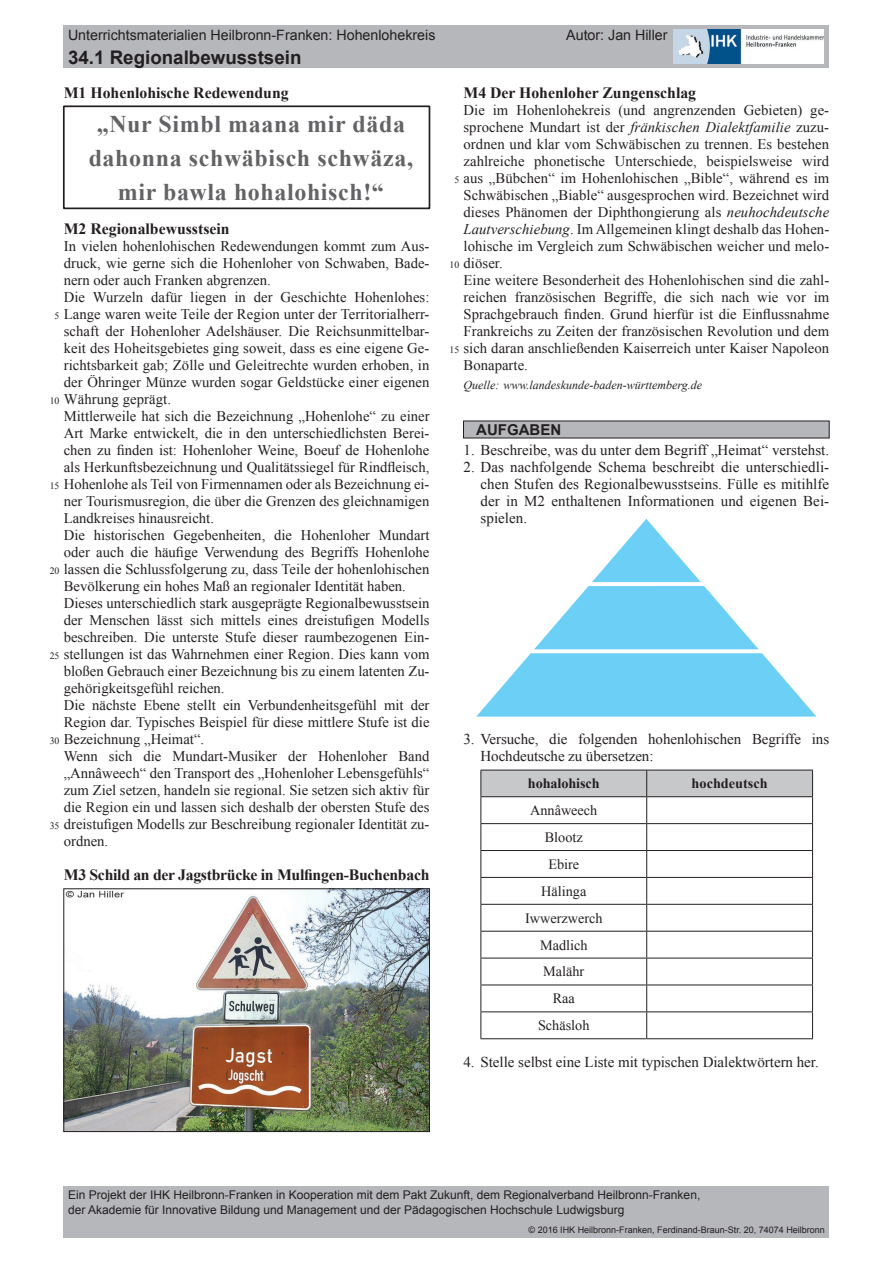
<style>
.page{position:relative;width:893px;height:1263px;background:#fff}
.page>*{position:absolute;margin:0;border:0;box-sizing:border-box;transform-origin:0 0}
.t1{font:700 24px/34px "Times New Roman";letter-spacing:.025em;color:#636366;text-align:center}
.t2{font:700 18.75px "Arial";color:#231f20}
.t3{font:700 15.75px "Times New Roman";color:#231f20}
.t4{font:700 15.75px "Times New Roman";letter-spacing:-.02em;color:#231f20}
.t5{font:15px/17px "Times New Roman";color:#231f20;text-align:justify}
.t6{font:700 15px "Arial";color:#231f20}
.t7{font:14.7px/17px "Times New Roman";color:#231f20}
.t8{font:14.25px "Arial";color:#231f20}
.t9{font:14.25px/26.8px "Times New Roman";color:#231f20;text-align:center}
.t10{font:700 14.25px "Times New Roman";letter-spacing:-.005em;color:#231f20}
.t11{font:12px/14.4px "Arial";color:#231f20}
.t12{font:italic 12px "Times New Roman";color:#231f20}
.t13{font:9.75px "Times New Roman";color:#231f20}
.t14{font:9px "Arial";color:#231f20}
.s1{font-style:italic}
</style>
<div class="page">
<div style="left:64px;top:26px;width:765px;height:42px;background:#b6b7bb"></div>
<div style="left:64px;top:1186px;width:765px;height:51px;background:#b6b7bb"></div>
<img style="left:673px;top:30px;width:151px;height:34px">
<img style="left:65px;top:890px;width:363px;height:240px">
<svg style="left:476px;top:519px;width:340px;height:198px"></svg>
<svg style="left:463px;top:420px;width:367px;height:19px;background:#a9a9ad"></svg>
<svg style="left:480px;top:770px;width:333px;height:268px"></svg>
<hr style="left:480px;top:1038px;width:167px;height:1px;background:#231f20">
<hr style="left:647px;top:1038px;width:166px;height:1px;background:#231f20">
<div style="left:63px;top:105px;width:367px;height:104px;border:2px solid #231f20"></div>
<div style="left:63px;top:888px;width:367px;height:244px;border:1px solid #231f20"></div>
<p class="t8" style="left:68px;top:26px;width:369px">Unterrichtsmaterialien Heilbronn-Franken: Hohenlohekreis</p>
<p class="t2" style="left:68px;top:45px;width:235px">34.1 Regionalbewusstsein</p>
<p class="t3" style="left:64px;top:82px;width:226px">M1 Hohenlohische Redewendung</p>
<h1 class="t1" style="left:89px;top:106px;width:326px">„Nur Simbl maana mir däda dahonna schwäbisch schwäza, mir bawla hohalohisch!“</h1>
<p class="t3" style="left:64px;top:218px;width:167px">M2 Regionalbewusstsein</p>
<p class="t7" style="left:64px;top:237px;width:367px">In vielen hohenlohischen Redewendungen kommt zum Aus&shy;druck, wie gerne sich die Hohenloher von Schwaben, Bade&shy;nern oder auch Franken abgrenzen.<br>Die Wurzeln dafür liegen in der Geschichte Hohenlohes:<br>Lange waren weite Teile der Region unter der Territorialherr&shy;schaft der Hohenloher Adelshäuser. Die Reichsunmittelbar&shy;keit des Hoheitsgebietes ging soweit, dass es eine eigene Ge&shy;richtsbarkeit gab; Zölle und Geleitrechte wurden erhoben, in der Öhringer Münze wurden sogar Geldstücke einer eigenen Währung geprägt.<br>Mittlerweile hat sich die Bezeichnung „Hohenlohe“ zu einer Art Marke entwickelt, die in den unterschiedlichsten Berei&shy;chen zu finden ist: Hohenloher Weine, Boeuf de Hohenlohe als Herkunftsbezeichnung und Qualitätssiegel für Rindfleisch, Hohenlohe als Teil von Firmennamen oder als Bezeichnung ei&shy;ner Tourismusregion, die über die Grenzen des gleichnamigen Landkreises hinausreicht.<br>Die historischen Gegebenheiten, die Hohenloher Mundart oder auch die häufige Verwendung des Begriffs Hohenlohe lassen die Schlussfolgerung zu, dass Teile der hohenlohischen Bevölkerung ein hohes Maß an regionaler Identität haben.<br>Dieses unterschiedlich stark ausgeprägte Regionalbewusstsein der Menschen lässt sich mittels eines dreistufigen Modells beschreiben. Die unterste Stufe dieser raumbezogenen Ein&shy;stellungen ist das Wahrnehmen einer Region. Dies kann vom bloßen Gebrauch einer Bezeichnung bis zu einem latenten Zu&shy;gehörigkeitsgefühl reichen.<br>Die nächste Ebene stellt ein Verbundenheitsgefühl mit der Region dar. Typisches Beispiel für diese mittlere Stufe ist die Bezeichnung „Heimat“.<br>Wenn sich die Mundart-Musiker der Hohenloher Band „Annâweech“ den Transport des „Hohenloher Lebensgefühls“ zum Ziel setzen, handeln sie regional. Sie setzen sich aktiv für die Region ein und lassen sich deshalb der obersten Stufe des dreistufigen Modells zur Beschreibung regionaler Identität zu&shy;ordnen.</p>
<p class="t4" style="left:64px;top:864px;width:367px">M3 Schild an der Jagstbrücke in Mulfingen-Buchenbach</p>
<p class="t13" style="left:55px;top:309px;width:6px">5</p>
<p class="t13" style="left:50px;top:394px;width:11px">10</p>
<p class="t13" style="left:50px;top:479px;width:11px">15</p>
<p class="t13" style="left:50px;top:564px;width:11px">20</p>
<p class="t13" style="left:50px;top:649px;width:11px">25</p>
<p class="t13" style="left:50px;top:734px;width:11px">30</p>
<p class="t13" style="left:50px;top:819px;width:11px">35</p>
<p class="t8" style="left:566px;top:26px;width:103px">Autor: Jan Hiller</p>
<p class="t3" style="left:463px;top:82px;width:234px">M4 Der Hohenloher Zungenschlag</p>
<p class="t7" style="left:463px;top:101px;width:367px">Die im Hohenlohekreis (und angrenzenden Gebieten) ge&shy;sprochene Mundart ist der <span class="s1">fränkischen Dialektfamilie</span> zuzu&shy;ordnen und klar vom Schwäbischen zu trennen. Es bestehen zahlreiche phonetische Unterschiede, beispielsweise wird aus „Bübchen“ im Hohenlohischen „Bible“, während es im Schwäbischen „Biable“ ausgesprochen wird. Bezeichnet wird dieses Phänomen der Diphthongierung als <span class="s1">neuhochdeutsche Lautverschiebung</span>. Im Allgemeinen klingt deshalb das Hohen&shy;lohische im Vergleich zum Schwäbischen weicher und melo&shy;diöser.<br>Eine weitere Besonderheit des Hohenlohischen sind die zahl&shy;reichen französischen Begriffe, die sich nach wie vor im Sprachgebrauch finden. Grund hierfür ist die Einflussnahme Frankreichs zu Zeiten der französischen Revolution und dem sich daran anschließenden Kaiserreich unter Kaiser Napoleon Bonaparte.</p>
<p class="t12" style="left:463px;top:377px;width:240px">Quelle: www.landeskunde-baden-württemberg.de</p>
<p class="t13" style="left:454px;top:173px;width:6px">5</p>
<p class="t13" style="left:449px;top:258px;width:11px">10</p>
<p class="t13" style="left:449px;top:343px;width:11px">15</p>
<p class="t6" style="left:476px;top:420px;width:86px">AUFGABEN</p>
<p class="t5" style="left:463px;top:441px;width:367px">1. Beschreibe, was du unter dem Begriff „Heimat“ verstehst.</p>
<p class="t5" style="left:480px;top:458px;width:350px;text-indent:-17px">2. Das nachfolgende Schema beschreibt die unterschiedli&shy;chen Stufen des Regionalbewusstseins. Fülle es mitihlfe der in M2 enthaltenen Informationen und eigenen Bei&shy;spielen.</p>
<p class="t5" style="left:480px;top:730px;width:350px;text-indent:-17px">3. Versuche, die folgenden hohenlohischen Begriffe ins<br>Hochdeutsche zu übersetzen:</p>
<p class="t10" style="left:528px;top:774px;width:73px">hohalohisch</p>
<p class="t10" style="left:692px;top:774px;width:78px">hochdeutsch</p>
<p class="t9" style="left:525px;top:797px;width:79px">Annâweech<br>Blootz<br>Ebire<br>Hälinga<br>Iwwerzwerch<br>Madlich<br>Malähr<br>Raa<br>Schäsloh</p>
<p class="t5" style="left:463px;top:1054px;width:357px">4. Stelle selbst eine Liste mit typischen Dialektwörtern her.</p>
<p class="t11" style="left:68px;top:1188px;width:634px">Ein Projekt der IHK Heilbronn-Franken in Kooperation mit dem Pakt Zukunft, dem Regionalverband Heilbronn-Franken, der Akademie für Innovative Bildung und Management und der Pädagogischen Hochschule Ludwigsburg</p>
<p class="t14" style="left:529px;top:1224px;width:298px">© 2016 IHK Heilbronn-Franken, Ferdinand-Braun-Str. 20, 74074 Heilbronn</p>
</div>
